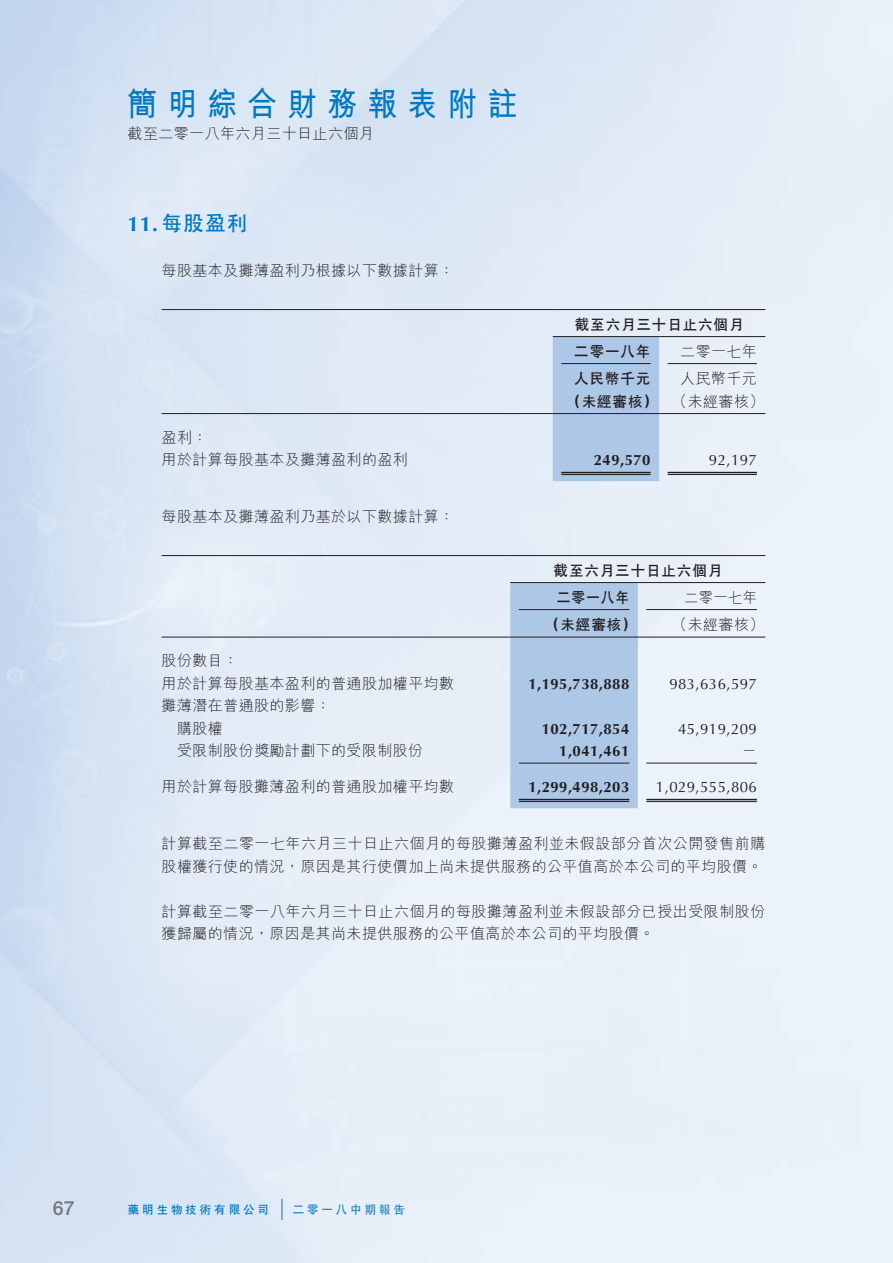
<style>
.page{position:relative;width:893px;height:1263px;background:#fff}
.page>*{position:absolute;margin:0;border:0;box-sizing:border-box;transform-origin:0 0}
.t1{font:700 33px "M Hei HK";letter-spacing:.345em;color:#0079c2;scale:.9 1}
._3__標題{font:700 21px "C Hei 2 HK";color:#0079c2}
.t2{font:500 19.5px "Helvetica Neue LT Std";color:#76787b}
._1__內文{font:300 15px/22.5px "M Hei HK";letter-spacing:.03em;color:#231f20}
._1__內文-2{font:700 15px "Optima LT Std";letter-spacing:.03em;color:#231f20}
._1__內文-3{font:700 15px "C Hei 2 HK";letter-spacing:.03em;color:#231f20}
._1__內文-4{font:15px "Optima LT Std";letter-spacing:.03em;color:#231f20}
._1__內文-5{font:300 15px "M Hei HK";letter-spacing:.03em;color:#231f20;scale:.95 1}
._1__內文-6{font:700 15px "C Hei 2 HK";letter-spacing:.03em;color:#231f20;scale:.95 1}
.t3{font:700 12px "C Hei 2 HK";letter-spacing:.2em;color:#0079c2}
.t4{font:700 12px "C Hei 2 HK";letter-spacing:.2em;color:#1e89ca}
.s1{font-family:"Optima LT Std"}
.s2{font-weight:800}
</style>
<div class="page">
<img style="left:0;top:0;width:892px;height:1263px">
<svg style="left:282px;top:1199px;width:1px;height:21px"></svg>
<div style="left:553px;top:337px;width:106px;height:144px;background:#adc7e7"></div>
<hr style="left:162px;top:309px;width:391px;height:1px;background:#231f20">
<hr style="left:553px;top:309px;width:212px;height:1px;background:#231f20">
<hr style="left:553px;top:336px;width:106px;height:1px;background:#231f20">
<hr style="left:659px;top:336px;width:106px;height:1px;background:#231f20">
<hr style="left:561px;top:363px;width:90px;height:1px;background:#231f20">
<hr style="left:668px;top:363px;width:89px;height:1px;background:#231f20">
<hr style="left:162px;top:413px;width:391px;height:1px;background:#231f20">
<hr style="left:553px;top:413px;width:106px;height:1px;background:#231f20">
<hr style="left:659px;top:413px;width:106px;height:1px;background:#231f20">
<hr style="left:561px;top:472px;width:90px;height:1px;background:#231f20">
<hr style="left:561px;top:474px;width:90px;height:1px;background:#231f20">
<hr style="left:668px;top:472px;width:89px;height:1px;background:#231f20">
<hr style="left:668px;top:474px;width:89px;height:1px;background:#231f20">
<div style="left:510px;top:583px;width:128px;height:225px;background:#adc7e7"></div>
<hr style="left:162px;top:555px;width:348px;height:1px;background:#231f20">
<hr style="left:510px;top:555px;width:255px;height:1px;background:#231f20">
<hr style="left:510px;top:582px;width:128px;height:1px;background:#231f20">
<hr style="left:638px;top:582px;width:127px;height:1px;background:#231f20">
<hr style="left:519px;top:609px;width:110px;height:1px;background:#231f20">
<hr style="left:646px;top:609px;width:111px;height:1px;background:#231f20">
<hr style="left:162px;top:637px;width:348px;height:1px;background:#231f20">
<hr style="left:510px;top:637px;width:128px;height:1px;background:#231f20">
<hr style="left:638px;top:637px;width:127px;height:1px;background:#231f20">
<hr style="left:519px;top:763px;width:110px;height:1px;background:#231f20">
<hr style="left:646px;top:763px;width:111px;height:1px;background:#231f20">
<hr style="left:519px;top:799px;width:110px;height:1px;background:#231f20">
<hr style="left:519px;top:801px;width:110px;height:1px;background:#231f20">
<hr style="left:646px;top:799px;width:111px;height:1px;background:#231f20">
<hr style="left:646px;top:801px;width:111px;height:1px;background:#231f20">
<h1 class="t1" style="left:128px;top:80px;width:435px">簡明綜合財務報表附註</h1>
<p class="_1__內文" style="left:128px;top:122px;width:248px">截至二零一八年六月三十日止六個月</p>
<p class="_3__標題" style="left:128px;top:213px;width:121px"><span class="s1">11.</span>每股盈利</p>
<p class="_1__內文" style="left:162px;top:259px;width:294px">每股基本及攤薄盈利乃根據以下數據計算：</p>
<p class="_1__內文" style="left:162px;top:426px;width:47px">盈利：</p>
<p class="_1__內文" style="left:162px;top:448px;width:248px">用於計算每股基本及攤薄盈利的盈利</p>
<p class="_1__內文" style="left:162px;top:505px;width:294px">每股基本及攤薄盈利乃基於以下數據計算：</p>
<p class="_1__內文" style="left:162px;top:649px;width:78px">股份數目：</p>
<p class="_1__內文" style="left:162px;top:672px;width:294px">用於計算每股基本盈利的普通股加權平均數</p>
<p class="_1__內文" style="left:162px;top:694px;width:171px">攤薄潛在普通股的影響：</p>
<p class="_1__內文" style="left:177px;top:717px;width:47px">購股權</p>
<p class="_1__內文" style="left:177px;top:739px;width:248px">受限制股份獎勵計劃下的受限制股份</p>
<p class="_1__內文" style="left:162px;top:775px;width:294px">用於計算每股攤薄盈利的普通股加權平均數</p>
<p class="_1__內文-3" style="left:574px;top:317px;width:171px">截至六月三十日止六個月</p>
<p class="_1__內文" style="left:680px;top:340px;width:78px">二零一七年</p>
<p class="_1__內文-3" style="left:574px;top:344px;width:78px">二零一八年</p>
<p class="_1__內文-3" style="left:574px;top:371px;width:78px">人民幣千元</p>
<p class="_1__內文" style="left:680px;top:367px;width:78px">人民幣千元</p>
<p class="_1__內文-3" style="left:566px;top:394px;width:94px"><span class="s2">（</span>未經審核<span class="s2">）</span></p>
<p class="_1__內文" style="left:672px;top:390px;width:94px">（未經審核(</p>
<p class="_1__內文-2" style="left:594px;top:452px;width:58px">249,570</p>
<p class="_1__內文-4" style="left:709px;top:452px;width:49px">92,197</p>
<p class="_1__內文-3" style="left:553px;top:563px;width:171px">截至六月三十日止六個月</p>
<p class="_1__內文-5" style="left:684px;top:590px;width:78px">二零一七年</p>
<p class="_1__內文-6" style="left:556px;top:590px;width:78px">二零一八年</p>
<p class="_1__內文-3" style="left:545px;top:617px;width:94px"><span class="s2">（</span>未經審核<span class="s2">）</span></p>
<p class="_1__內文" style="left:672px;top:613px;width:94px">（未經審核(</p>
<p class="_1__內文-2" style="left:528px;top:675px;width:102px">1,195,738,888</p>
<p class="_1__內文-4" style="left:669px;top:675px;width:89px">983,636,597</p>
<p class="_1__內文-2" style="left:542px;top:720px;width:89px">102,717,854</p>
<p class="_1__內文-4" style="left:678px;top:720px;width:80px">45,919,209</p>
<p class="_1__內文-2" style="left:559px;top:743px;width:72px">1,041,461</p>
<p class="_1__內文" style="left:742px;top:739px;width:16px">－</p>
<p class="_1__內文-2" style="left:528px;top:779px;width:102px">1,299,498,203</p>
<p class="_1__內文-4" style="left:656px;top:779px;width:102px">1,029,555,806</p>
<p class="_1__內文" style="left:162px;top:832px;width:605px">計算截至二零一七年六月三十日止六個月的每股攤薄盈利並未假設部分首次公開發售前購股權獲行使的情況，原因是其行使價加上尚未提供服務的公平值高於本公司的平均股價。</p>
<p class="_1__內文" style="left:162px;top:900px;width:605px">計算截至二零一八年六月三十日止六個月的每股攤薄盈利並未假設部分已授出受限制股份獲歸屬的情況，原因是其尚未提供服務的公平值高於本公司的平均股價。</p>
<h3 class="t2" style="left:53px;top:1197px;width:23px">67</h3>
<p class="t3" style="left:128px;top:1203px;width:143px">藥明生物技術有限公司</p>
<p class="t4" style="left:292px;top:1203px;width:114px">二零一八中期報告</p>
</div>
